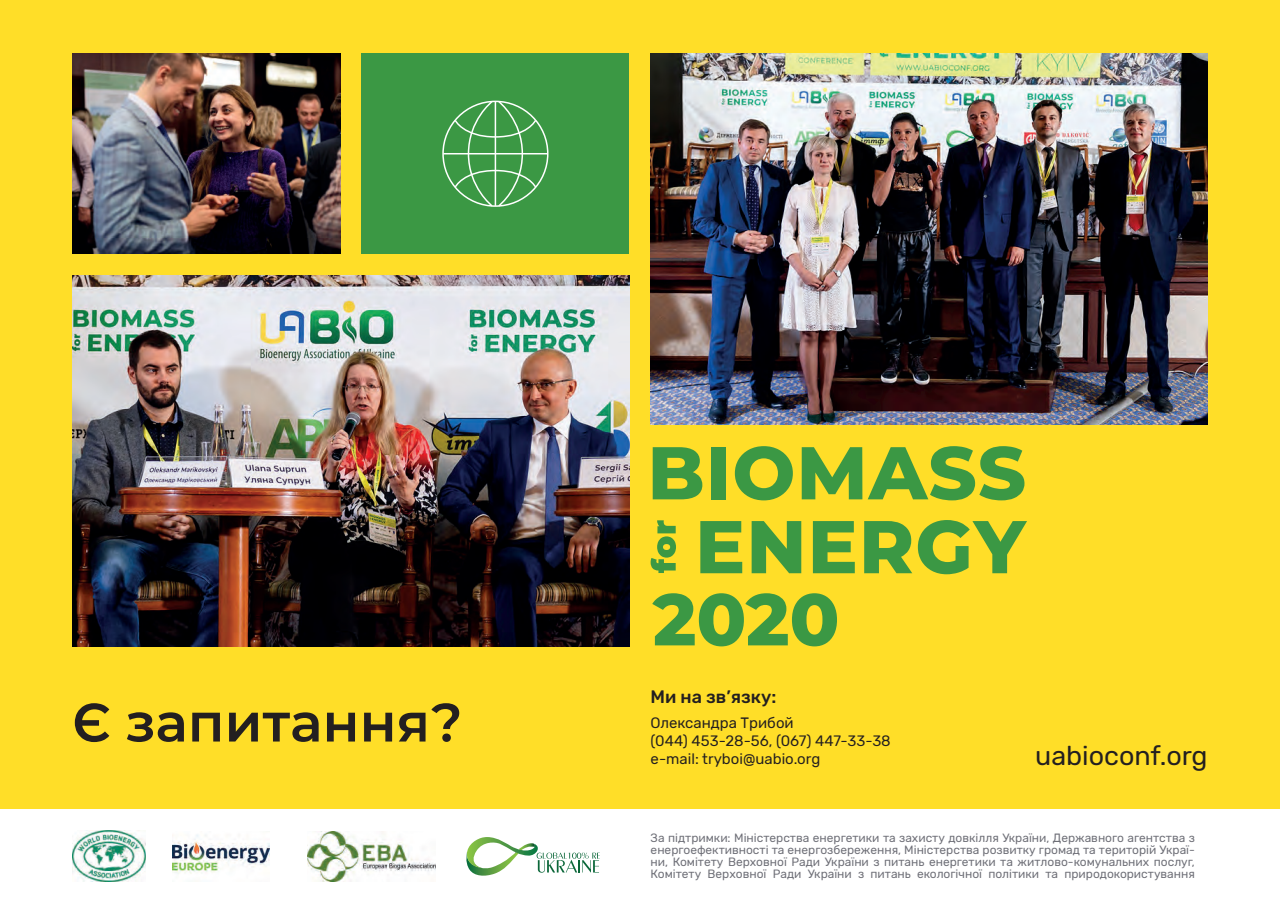
<style>
.page{position:relative;width:1280px;height:910px;background:#ffde28}
.page>*{position:absolute;margin:0;border:0;box-sizing:border-box;transform-origin:0 0}
.t1{font:600 54px "Montserrat";color:#231f20}
.t2{font:27px "Rubik";color:#231f20}
.t3{font:500 18px "Rubik";color:#231f20}
.t4{font:15px/18px "Rubik";color:#231f20}
.t5{font:12px/12px "Rubik";color:#6e6f77;text-align:justify}
</style>
<div class="page">
<div style="left:361px;top:54px;width:268px;height:200px;background:#3b9844"></div>
<svg style="left:652px;top:593px;width:185px;height:53px"></svg>
<svg style="left:653px;top:447px;width:49px;height:52px"></svg>
<div style="left:711px;top:447px;width:15px;height:52px;background:#3b9844"></div>
<svg style="left:735px;top:446px;width:58px;height:54px"></svg>
<svg style="left:802px;top:447px;width:60px;height:52px"></svg>
<svg style="left:868px;top:446px;width:156px;height:54px"></svg>
<svg style="left:700px;top:521px;width:42px;height:52px"></svg>
<svg style="left:752px;top:521px;width:49px;height:52px"></svg>
<svg style="left:813px;top:521px;width:42px;height:52px"></svg>
<svg style="left:864px;top:521px;width:48px;height:52px"></svg>
<svg style="left:918px;top:520px;width:109px;height:54px"></svg>
<svg style="left:651px;top:520px;width:25px;height:53px"></svg>
<hr style="left:443px;top:153px;width:105px;height:1px;background:#fff">
<svg style="left:453px;top:100px;width:84px;height:107px"></svg>
<img style="left:72px;top:275px;width:557px;height:372px">
<img style="left:72px;top:54px;width:268px;height:200px">
<img style="left:651px;top:54px;width:557px;height:371px">
<div style="left:0;top:809px;width:1280px;height:101px;background:#fff"></div>
<img style="left:307px;top:831px;width:129px;height:51px">
<img style="left:172px;top:834px;width:98px;height:40px">
<img style="left:72px;top:831px;width:74px;height:51px">
<svg style="left:466px;top:837px;width:134px;height:39px"></svg>
<h1 class="t1" style="left:72px;top:684px;width:392px">Є запитання?</h1>
<h3 class="t3" style="left:651px;top:686px;width:127px">Ми на зв’язку:</h3>
<p class="t4" style="left:651px;top:715px;width:242px">Олександра Трибой<br>(044) 453-28-56, (067) 447-33-38 e-mail: tryboi@uabio.org</p>
<h2 class="t2" style="left:1035px;top:741px;width:174px">uabioconf.org</h2>
<p class="t5" style="left:651px;top:832px;width:546px">За підтримки: Міністерства енергетики та захисту довкілля України, Державного агентства з енергоефективності та енергозбереження, Міністерства розвитку громад та територій Украї&shy;ни, Комітету Верховної Ради України з питань енергетики та житлово-комунальних послуг, Комітету Верховної Ради України з питань екологічної політики та природокористування</p>
</div>
